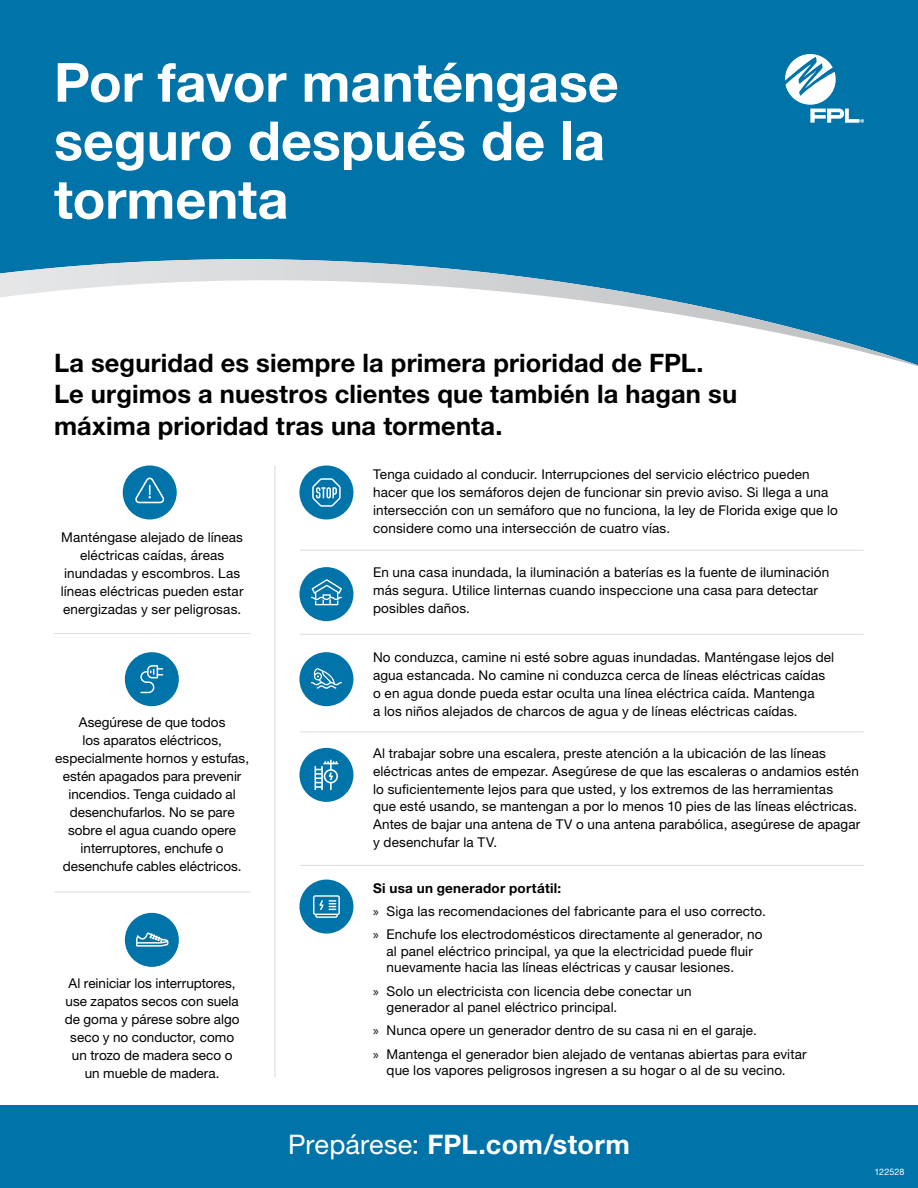
<style>
.page{position:relative;width:918px;height:1188px;background:#fff}
.page>*{position:absolute;margin:0;border:0;box-sizing:border-box;transform-origin:0 0}
.t1{font:700 54px/58.5px "Helvetica Neue LT Std";color:#fff}
.t2{font:700 27px "Helvetica Neue LT Std";letter-spacing:.01em;color:#fff}
.t3{font:700 25.5px/31.5px "Helvetica Neue LT Std";letter-spacing:.005em;color:#000}
.t4{font:13.5px/18px "Helvetica Neue LT Std";letter-spacing:.01em;color:#000}
.t5{font:9px "Helvetica Neue LT Std";color:#fff}
.s1{font-weight:700}
.s2{font-family:"Myriad Pro"}
.s3{font-weight:400}
</style>
<div class="page">
<div style="left:0;top:0;width:918px;height:218px;background:#0073a8"></div>
<svg style="left:0;top:218px;width:918px;height:148px"></svg>
<svg style="left:785px;top:54px;width:79px;height:69px"></svg>
<div style="left:0;top:1106px;width:918px;height:82px;background:#0073a8"></div>
<div style="left:123px;top:465px;width:54px;height:54px;background:#0073a8;border-radius:50%"></div>
<svg style="left:135px;top:478px;width:29px;height:25px"></svg>
<hr style="left:274px;top:466px;width:1px;height:611px;background:#dcddde">
<hr style="left:300px;top:550px;width:563px;height:1px;background:#dcddde">
<hr style="left:300px;top:634px;width:563px;height:1px;background:#dcddde">
<hr style="left:55px;top:633px;width:195px;height:1px;background:#dcddde">
<hr style="left:55px;top:892px;width:195px;height:1px;background:#dcddde">
<hr style="left:300px;top:731px;width:563px;height:1px;background:#dcddde">
<hr style="left:300px;top:865px;width:563px;height:1px;background:#dcddde">
<div style="left:299px;top:748px;width:54px;height:54px;background:#0073a8;border-radius:50%"></div>
<svg style="left:315px;top:760px;width:23px;height:30px"></svg>
<div style="left:299px;top:567px;width:54px;height:54px;background:#0073a8;border-radius:50%"></div>
<svg style="left:311px;top:579px;width:31px;height:26px"></svg>
<div style="left:299px;top:652px;width:54px;height:54px;background:#0073a8;border-radius:50%"></div>
<svg style="left:311px;top:668px;width:31px;height:21px"></svg>
<div style="left:299px;top:880px;width:54px;height:54px;background:#0073a8;border-radius:50%"></div>
<svg style="left:313px;top:895px;width:27px;height:23px"></svg>
<div style="left:125px;top:652px;width:54px;height:54px;background:#0073a8;border-radius:50%"></div>
<svg style="left:140px;top:665px;width:23px;height:28px"></svg>
<div style="left:125px;top:913px;width:54px;height:54px;background:#0073a8;border-radius:50%"></div>
<svg style="left:136px;top:932px;width:33px;height:15px"></svg>
<div style="left:299px;top:465px;width:54px;height:54px;background:#0073a8;border-radius:50%"></div>
<svg style="left:312px;top:478px;width:29px;height:29px"></svg>
<h1 class="t1" style="left:54px;top:52px;width:566px">Por favor manténgase seguro después de la tormenta</h1>
<h3 class="t3" style="left:54px;top:346px;width:685px">La seguridad es siempre la primera prioridad de FPL.<br>Le urgimos a nuestros clientes que también la hagan su máxima prioridad tras una tormenta.</h3>
<p class="t4" style="left:61px;top:528px;width:184px;text-align:center">Manténgase alejado de líneas eléctricas caídas, áreas inundadas y escombros. Las líneas eléctricas pueden estar energizadas y ser peligrosas.</p>
<p class="t4" style="left:55px;top:713px;width:195px;text-align:center">Asegúrese de que todos<br>los aparatos eléctricos, especialmente hornos y estufas, estén apagados para prevenir incendios. Tenga cuidado al desenchufarlos. No se pare sobre el agua cuando opere interruptores, enchufe o desenchufe cables eléctricos.</p>
<p class="t4" style="left:65px;top:974px;width:176px;text-align:center">Al reiniciar los interruptores, use zapatos secos con suela de goma y párese sobre algo seco y no conductor, como un trozo de madera seco o un mueble de madera.</p>
<p class="t4" style="left:373px;top:465px;width:466px">Tenga cuidado al conducir. Interrupciones del servicio eléctrico pueden hacer que los semáforos dejen de funcionar sin previo aviso. Si llega a una intersección con un semáforo que no funciona, la ley de Florida exige que lo considere como una intersección de cuatro vías.</p>
<p class="t4" style="left:373px;top:563px;width:458px">En una casa inundada, la iluminación a baterías es la fuente de iluminación más segura. Utilice linternas cuando inspeccione una casa para detectar posibles daños.</p>
<p class="t4" style="left:373px;top:648px;width:463px">No conduzca, camine ni esté sobre aguas inundadas. Manténgase lejos del agua estancada. No camine ni conduzca cerca de líneas eléctricas caídas o en agua donde pueda estar oculta una línea eléctrica caída. Mantenga<br>a los niños alejados de charcos de agua y de líneas eléctricas caídas.</p>
<p class="t4" style="left:373px;top:744px;width:489px">Al trabajar sobre una escalera, preste atención a la ubicación de las líneas eléctricas antes de empezar. Asegúrese de que las escaleras o andamios estén lo suficientemente lejos para que usted, y los extremos de las herramientas<br>que esté usando, se mantengan a por lo menos 10 pies de las líneas eléctricas.<br>Antes de bajar una antena de TV o una antena parabólica, asegúrese de apagar y desenchufar la TV.</p>
<p class="t4" style="left:373px;top:876px;width:394px;line-height:23.2px"><span class="s1">Si usa un generador portátil:<br></span><span class="s2">»</span> Siga las recomendaciones del fabricante para el uso correcto. <span class="s2">»</span> Enchufe los electrodomésticos directamente al generador, no</p>
<p class="t4" style="left:387px;top:943px;width:368px;line-height:16.5px">al panel eléctrico principal, ya que la electricidad puede fluir nuevamente hacia las líneas eléctricas y causar lesiones.</p>
<p class="t4" style="left:387px;top:982px;width:307px;line-height:16.5px;text-indent:-14px"><span class="s2">»</span> Solo un electricista con licencia debe conectar un generador al panel eléctrico principal.</p>
<p class="t4" style="left:373px;top:1019px;width:435px;line-height:23.2px"><span class="s2">»</span> Nunca opere un generador dentro de su casa ni en el garaje.<br><span class="s2">»</span> Mantenga el generador bien alejado de ventanas abiertas para evitar</p>
<p class="t4" style="left:387px;top:1061px;width:401px">que los vapores peligrosos ingresen a su hogar o al de su vecino.</p>
<h2 class="t2" style="left:288px;top:1128px;width:343px"><span class="s3">Prepárese:</span> FPL.com/storm</h2>
<p class="t5" style="left:875px;top:1166px;width:31px">122528</p>
</div>
